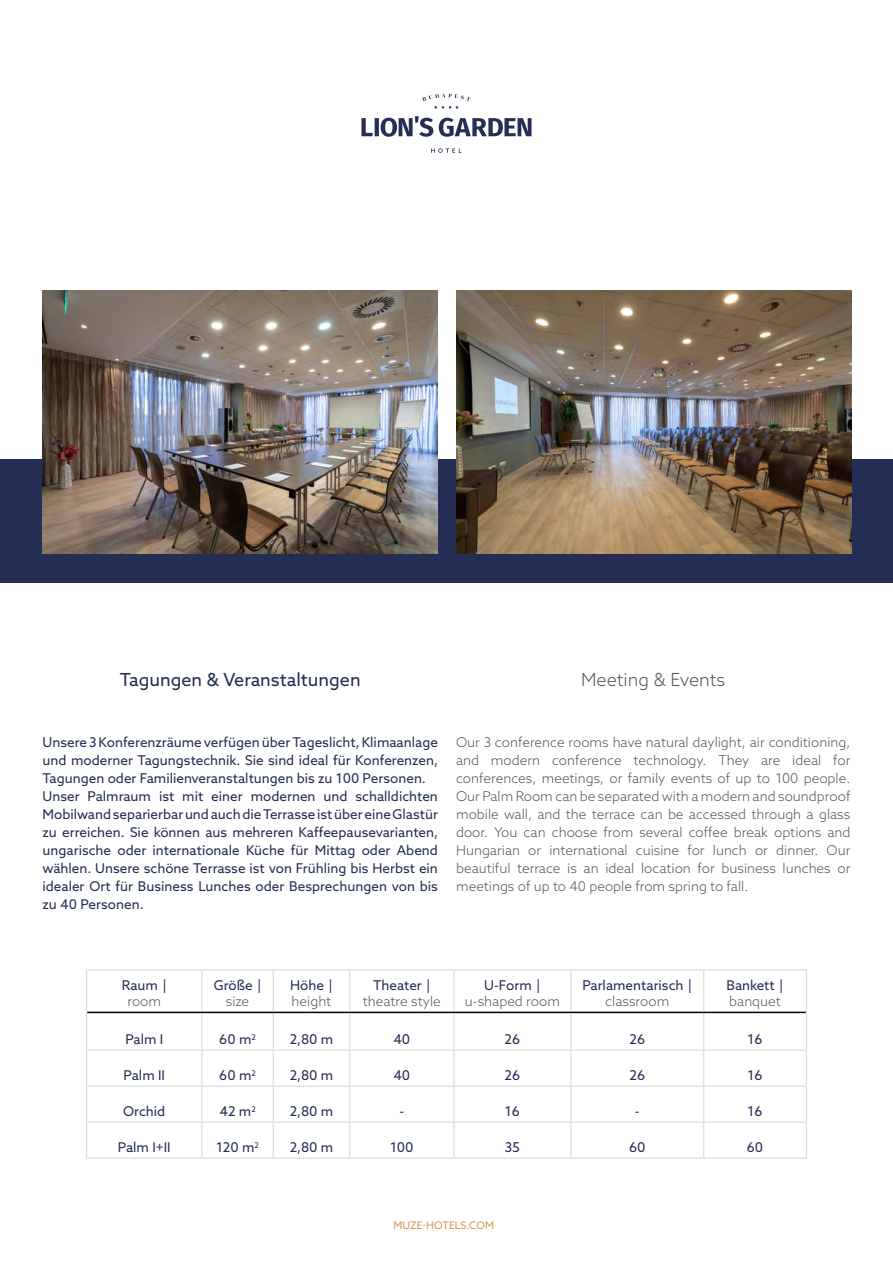
<style>
.page{position:relative;width:893px;height:1263px;background:#fff}
.page>*{position:absolute;margin:0;border:0;box-sizing:border-box;transform-origin:0 0}
.t1{font:18px "Azo Sans";color:#232d53}
.t2{font:300 18px "Azo Sans";color:#575756}
.t3{font:300 13.5px/18px "Azo Sans";color:#575756;text-align:justify}
.t4{font:13.5px/18px "Azo Sans";color:#232d53}
.t5{font:13.5px "Azo Sans";color:#242e54}
.t6{font:10.5px "Azo Sans";color:#db9453}
</style>
<div class="page">
<div style="left:0;top:459px;width:893px;height:124px;background:#242e54"></div>
<img style="left:43px;top:290px;width:395px;height:264px">
<svg style="left:87px;top:1013px;width:719px;height:36px"></svg>
<svg style="left:272px;top:1051px;width:433px;height:106px"></svg>
<svg style="left:272px;top:1087px;width:433px;height:34px"></svg>
<hr style="left:86px;top:969px;width:116px;height:1px;background:#dadada">
<hr style="left:202px;top:969px;width:71px;height:1px;background:#dadada">
<hr style="left:273px;top:969px;width:77px;height:1px;background:#dadada">
<hr style="left:350px;top:969px;width:104px;height:1px;background:#dadada">
<hr style="left:454px;top:969px;width:117px;height:1px;background:#dadada">
<hr style="left:571px;top:969px;width:133px;height:1px;background:#dadada">
<hr style="left:704px;top:969px;width:103px;height:1px;background:#dadada">
<hr style="left:86px;top:970px;width:1px;height:42px;background:#dadada">
<hr style="left:86px;top:1012px;width:1px;height:38px;background:#dadada">
<hr style="left:86px;top:1050px;width:1px;height:36px;background:#dadada">
<hr style="left:86px;top:1086px;width:1px;height:36px;background:#dadada">
<hr style="left:86px;top:1122px;width:1px;height:35px;background:#dadada">
<hr style="left:201px;top:970px;width:2px;height:42px;background:#dadada">
<hr style="left:349px;top:970px;width:1px;height:42px;background:#dadada">
<hr style="left:570px;top:970px;width:1px;height:42px;background:#dadada">
<hr style="left:201px;top:1013px;width:2px;height:36px;background:#dadada">
<hr style="left:349px;top:1013px;width:1px;height:36px;background:#dadada">
<hr style="left:570px;top:1013px;width:1px;height:36px;background:#dadada">
<hr style="left:201px;top:1051px;width:2px;height:34px;background:#dadada">
<hr style="left:349px;top:1051px;width:1px;height:34px;background:#dadada">
<hr style="left:570px;top:1051px;width:1px;height:34px;background:#dadada">
<hr style="left:201px;top:1087px;width:2px;height:34px;background:#dadada">
<hr style="left:349px;top:1087px;width:1px;height:34px;background:#dadada">
<hr style="left:570px;top:1087px;width:1px;height:34px;background:#dadada">
<hr style="left:201px;top:1123px;width:2px;height:34px;background:#dadada">
<hr style="left:349px;top:1123px;width:1px;height:34px;background:#dadada">
<hr style="left:570px;top:1123px;width:1px;height:34px;background:#dadada">
<hr style="left:273px;top:970px;width:1px;height:42px;background:#dadada">
<hr style="left:453px;top:970px;width:1px;height:42px;background:#dadada">
<hr style="left:703px;top:970px;width:1px;height:42px;background:#dadada">
<hr style="left:273px;top:1013px;width:1px;height:36px;background:#dadada">
<hr style="left:453px;top:1013px;width:1px;height:36px;background:#dadada">
<hr style="left:703px;top:1013px;width:1px;height:36px;background:#dadada">
<hr style="left:273px;top:1051px;width:1px;height:34px;background:#dadada">
<hr style="left:453px;top:1051px;width:1px;height:34px;background:#dadada">
<hr style="left:703px;top:1051px;width:1px;height:34px;background:#dadada">
<hr style="left:273px;top:1087px;width:1px;height:34px;background:#dadada">
<hr style="left:453px;top:1087px;width:1px;height:34px;background:#dadada">
<hr style="left:703px;top:1087px;width:1px;height:34px;background:#dadada">
<hr style="left:273px;top:1123px;width:1px;height:34px;background:#dadada">
<hr style="left:453px;top:1123px;width:1px;height:34px;background:#dadada">
<hr style="left:703px;top:1123px;width:1px;height:34px;background:#dadada">
<hr style="left:806px;top:970px;width:1px;height:42px;background:#dadada">
<hr style="left:806px;top:1012px;width:1px;height:38px;background:#dadada">
<hr style="left:806px;top:1050px;width:1px;height:36px;background:#dadada">
<hr style="left:806px;top:1086px;width:1px;height:36px;background:#dadada">
<hr style="left:806px;top:1122px;width:1px;height:35px;background:#dadada">
<hr style="left:87px;top:1012px;width:115px;height:1px;background:#000">
<hr style="left:202px;top:1012px;width:71px;height:1px;background:#000">
<hr style="left:273px;top:1012px;width:77px;height:1px;background:#000">
<hr style="left:350px;top:1012px;width:104px;height:1px;background:#000">
<hr style="left:454px;top:1012px;width:117px;height:1px;background:#000">
<hr style="left:571px;top:1012px;width:133px;height:1px;background:#000">
<hr style="left:704px;top:1012px;width:102px;height:1px;background:#000">
<hr style="left:87px;top:1049px;width:115px;height:2px;background:#dadada">
<hr style="left:202px;top:1049px;width:71px;height:2px;background:#dadada">
<hr style="left:273px;top:1049px;width:77px;height:2px;background:#dadada">
<hr style="left:350px;top:1049px;width:104px;height:2px;background:#dadada">
<hr style="left:454px;top:1049px;width:117px;height:2px;background:#dadada">
<hr style="left:571px;top:1049px;width:133px;height:2px;background:#dadada">
<hr style="left:704px;top:1049px;width:102px;height:2px;background:#dadada">
<hr style="left:87px;top:1121px;width:115px;height:2px;background:#dadada">
<hr style="left:202px;top:1121px;width:71px;height:2px;background:#dadada">
<hr style="left:273px;top:1121px;width:77px;height:2px;background:#dadada">
<hr style="left:350px;top:1121px;width:104px;height:2px;background:#dadada">
<hr style="left:454px;top:1121px;width:117px;height:2px;background:#dadada">
<hr style="left:571px;top:1121px;width:133px;height:2px;background:#dadada">
<hr style="left:704px;top:1121px;width:102px;height:2px;background:#dadada">
<hr style="left:87px;top:1085px;width:115px;height:2px;background:#dadada">
<hr style="left:202px;top:1085px;width:71px;height:2px;background:#dadada">
<hr style="left:273px;top:1085px;width:77px;height:2px;background:#dadada">
<hr style="left:350px;top:1085px;width:104px;height:2px;background:#dadada">
<hr style="left:454px;top:1085px;width:117px;height:2px;background:#dadada">
<hr style="left:571px;top:1085px;width:133px;height:2px;background:#dadada">
<hr style="left:704px;top:1085px;width:102px;height:2px;background:#dadada">
<hr style="left:86px;top:1157px;width:116px;height:2px;background:#dadada">
<hr style="left:202px;top:1157px;width:71px;height:2px;background:#dadada">
<hr style="left:273px;top:1157px;width:77px;height:2px;background:#dadada">
<hr style="left:350px;top:1157px;width:104px;height:2px;background:#dadada">
<hr style="left:454px;top:1157px;width:117px;height:2px;background:#dadada">
<hr style="left:571px;top:1157px;width:133px;height:2px;background:#dadada">
<hr style="left:704px;top:1157px;width:103px;height:2px;background:#dadada">
<img style="left:456px;top:290px;width:395px;height:264px">
<svg style="left:361px;top:94px;width:170px;height:59px"></svg>
<h1 class="t1" style="left:120px;top:668px;width:243px">Tagungen &amp; Veranstaltungen</h1>
<h1 class="t2" style="left:581px;top:668px;width:146px">Meeting &amp; Events</h1>
<p class="t4" style="left:43px;top:733px;width:397px">Unsere 3 Konferenzräume verfügen über Tageslicht, Klimaanlage und moderner Tagungstechnik. Sie sind ideal für Konferenzen, Tagungen oder Familienveranstaltungen bis zu 100 Personen.<br>Unser Palmraum ist mit einer modernen und schalldichten Mobilwand separierbar und auch die Terrasse ist über eine Glastür zu erreichen. Sie können aus mehreren Kaffeepausevarianten, ungarische oder internationale Küche für Mittag oder Abend wählen. Unsere schöne Terrasse ist von Frühling bis Herbst ein idealer Ort für Business Lunches oder Besprechungen von bis zu 40 Personen.</p>
<p class="t3" style="left:456px;top:733px;width:396px">Our 3 conference rooms have natural daylight, air conditioning, and modern conference technology. They are ideal for conferences, meetings, or family events of up to 100 people.<br>Our Palm Room can be separated with a modern and soundproof mobile wall, and the terrace can be accessed through a glass door. You can choose from several coffee break options and Hungarian or international cuisine for lunch or dinner. Our beautiful terrace is an ideal location for business lunches or meetings of up to 40 people from spring to fall.</p>
<p class="t5" style="left:122px;top:976px;width:46px">Raum |</p>
<p class="t3" style="left:127px;top:992px;width:35px">room</p>
<p class="t5" style="left:214px;top:976px;width:49px">Größe |</p>
<p class="t3" style="left:226px;top:992px;width:25px">size</p>
<p class="t5" style="left:290px;top:976px;width:44px">Höhe |</p>
<p class="t3" style="left:292px;top:992px;width:41px">height</p>
<p class="t5" style="left:373px;top:976px;width:59px">Theater |</p>
<p class="t3" style="left:363px;top:992px;width:79px">theatre style</p>
<p class="t5" style="left:484px;top:976px;width:58px">U-Form |</p>
<p class="t3" style="left:465px;top:992px;width:97px">u-shaped room</p>
<p class="t5" style="left:582px;top:976px;width:111px">Parlamentarisch |</p>
<p class="t3" style="left:605px;top:992px;width:65px">classroom</p>
<p class="t5" style="left:727px;top:976px;width:58px">Bankett |</p>
<p class="t3" style="left:729px;top:992px;width:53px">banquet</p>
<p class="t5" style="left:125px;top:1030px;width:39px">Palm I</p>
<p class="t5" style="left:219px;top:1030px;width:38px">60 m<sup>2</sup></p>
<p class="t5" style="left:290px;top:1030px;width:45px">2,80 m</p>
<p class="t5" style="left:393px;top:1030px;width:18px">40</p>
<p class="t5" style="left:505px;top:1030px;width:17px">26</p>
<p class="t5" style="left:629px;top:1030px;width:17px">26</p>
<p class="t5" style="left:747px;top:1030px;width:16px">16</p>
<p class="t5" style="left:124px;top:1066px;width:43px">Palm II</p>
<p class="t5" style="left:219px;top:1066px;width:38px">60 m<sup>2</sup></p>
<p class="t5" style="left:290px;top:1066px;width:45px">2,80 m</p>
<p class="t5" style="left:393px;top:1066px;width:18px">40</p>
<p class="t5" style="left:505px;top:1066px;width:17px">26</p>
<p class="t5" style="left:629px;top:1066px;width:17px">26</p>
<p class="t5" style="left:747px;top:1066px;width:16px">16</p>
<p class="t5" style="left:123px;top:1102px;width:44px">Orchid</p>
<p class="t5" style="left:219px;top:1102px;width:38px">42 m<sup>2</sup></p>
<p class="t5" style="left:290px;top:1102px;width:45px">2,80 m</p>
<p class="t5" style="left:399px;top:1102px;width:6px">-</p>
<p class="t5" style="left:505px;top:1102px;width:16px">16</p>
<p class="t5" style="left:635px;top:1102px;width:6px">-</p>
<p class="t5" style="left:747px;top:1102px;width:16px">16</p>
<p class="t5" style="left:118px;top:1138px;width:54px">Palm I+II</p>
<p class="t5" style="left:216px;top:1138px;width:44px">120 m<sup>2</sup></p>
<p class="t5" style="left:290px;top:1138px;width:45px">2,80 m</p>
<p class="t5" style="left:390px;top:1138px;width:25px">100</p>
<p class="t5" style="left:505px;top:1138px;width:16px">35</p>
<p class="t5" style="left:629px;top:1138px;width:18px">60</p>
<p class="t5" style="left:747px;top:1138px;width:18px">60</p>
<p class="t6" style="left:393px;top:1218px;width:102px">MUZE-HOTELS.COM</p>
</div>
